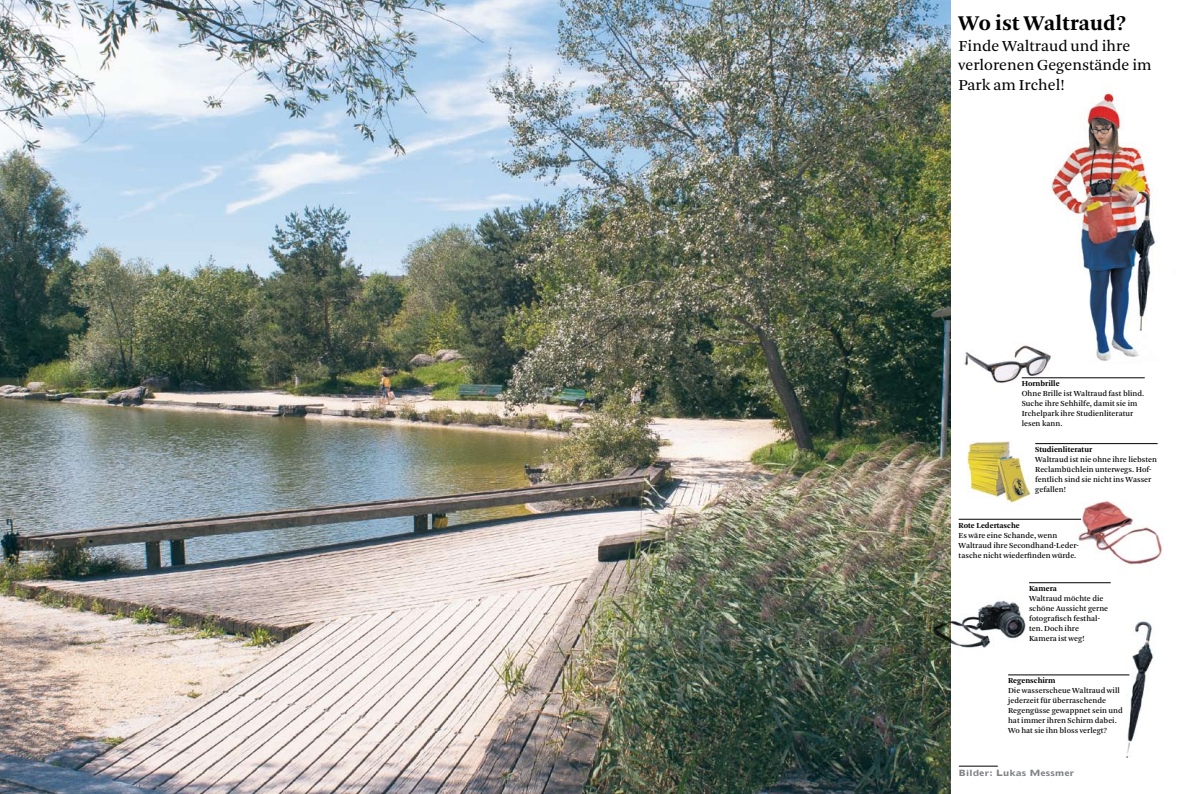
<style>
.page{position:relative;width:1191px;height:794px;background:#fff}
.page>*{position:absolute;margin:0;border:0;box-sizing:border-box;transform-origin:0 0}
.t1{font:700 22px "Arnhem";color:#000}
.t2{font:16px/19.5px "Arnhem Blond";color:#000}
.t3{font:8.1px/9.9px "Arnhem";color:#000}
.t4{font:700 8.1px "Arnhem";color:#000}
.t5{font:700 8px "Doric LT Std";letter-spacing:-.02em;color:#808285}
</style>
<div class="page">
<hr style="left:959px;top:765px;width:38px;height:1px;background:#000">
<img style="left:0;top:0;width:950px;height:794px">
<img style="left:964px;top:348px;width:89px;height:35px">
<img style="left:967px;top:441px;width:64px;height:62px">
<img style="left:1073px;top:501px;width:89px;height:64px">
<img style="left:932px;top:573px;width:111px;height:93px">
<img style="left:1020px;top:85px;width:136px;height:279px">
<img style="left:1079px;top:621px;width:74px;height:137px">
<hr style="left:1021px;top:377px;width:123px;height:1px;background:#000">
<hr style="left:1035px;top:443px;width:122px;height:1px;background:#000">
<hr style="left:958px;top:519px;width:123px;height:1px;background:#000">
<hr style="left:1029px;top:582px;width:81px;height:1px;background:#000">
<hr style="left:1008px;top:674px;width:121px;height:1px;background:#000">
<h1 class="t1" style="left:958px;top:11px;width:169px">Wo ist Waltraud?</h1>
<h2 class="t2" style="left:958px;top:36px;width:194px">Finde Waltraud und ihre verlorenen Gegenstände im<br>Park am Irchel!</h2>
<p class="t4" style="left:1021px;top:379px;width:39px">Hornbrille</p>
<p class="t3" style="left:1021px;top:389px;width:124px">Ohne Brille ist Waltraud fast blind.<br>Suche ihre Sehhilfe, damit sie im<br>Irchelpark ihre Studienliteratur lesen kann.</p>
<p class="t4" style="left:1035px;top:445px;width:59px">Studienliteratur</p>
<p class="t3" style="left:1035px;top:454px;width:123px">Waltraud ist nie ohne ihre liebsten<br>Reclambüchlein unterwegs. Hof&shy;fentlich sind sie nicht ins Wasser gefallen!</p>
<p class="t4" style="left:958px;top:520px;width:63px">Rote Ledertasche</p>
<p class="t3" style="left:958px;top:530px;width:122px">Es wäre eine Schande, wenn<br>Waltraud ihre Secondhand-Leder&shy;tasche nicht wiederfinden würde.</p>
<p class="t4" style="left:1029px;top:584px;width:29px">Kamera</p>
<p class="t3" style="left:1029px;top:594px;width:81px">Waltraud möchte die schöne Aussicht gerne fotografisch festhal&shy;ten. Doch ihre<br>Kamera ist weg!</p>
<p class="t4" style="left:1008px;top:676px;width:49px">Regenschirm</p>
<p class="t3" style="left:1008px;top:686px;width:116px">Die wasserscheue Waltraud will jederzeit für überraschende<br>Regengüsse gewappnet sein und hat immer ihren Schirm dabei.<br>Wo hat sie ihn bloss verlegt?</p>
<p class="t5" style="left:958px;top:767px;width:118px">Bilder: Lukas Messmer</p>
</div>
